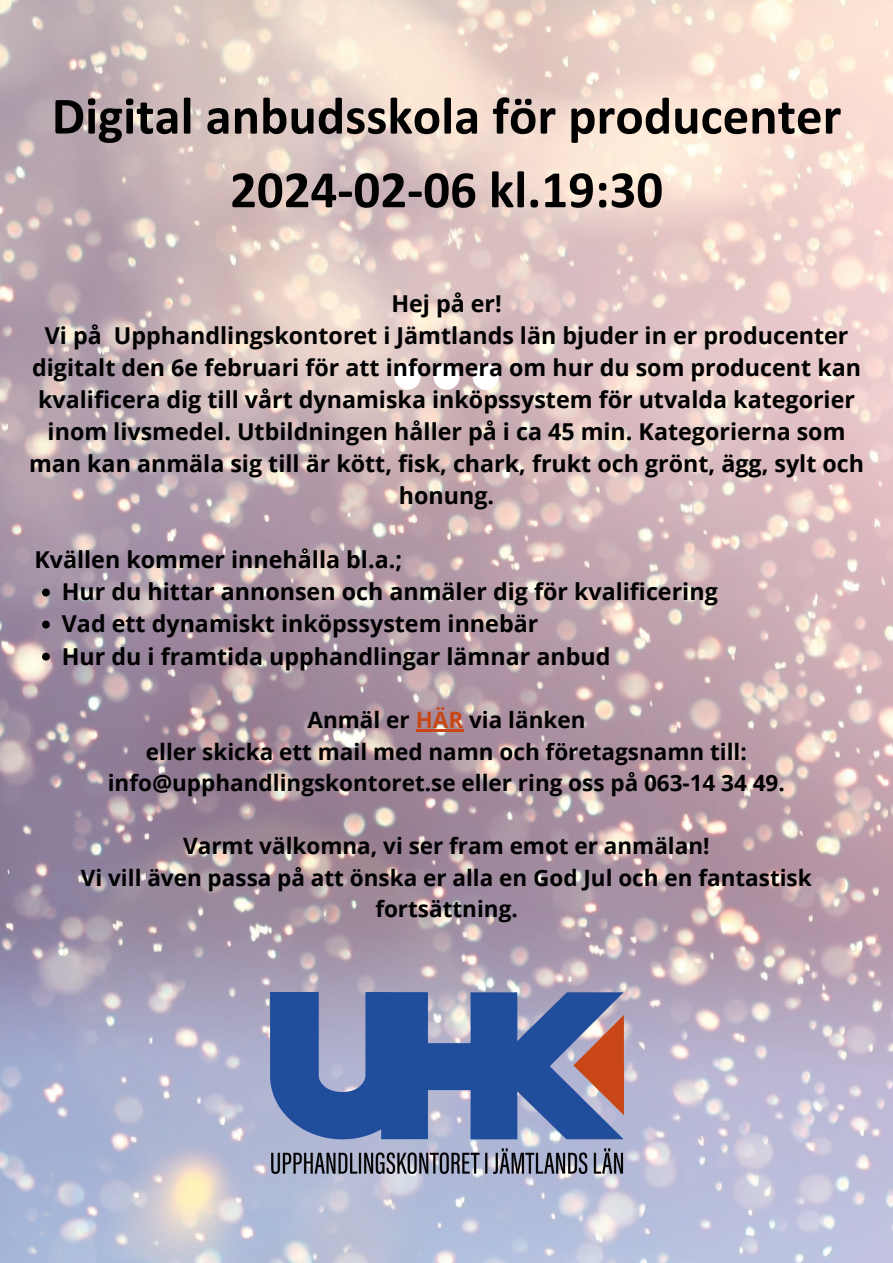
<style>
.page{position:relative;width:893px;height:1263px;background:#fff}
.page>*{position:absolute;margin:0;border:0;box-sizing:border-box;transform-origin:0 0}
.t1{font:700 52.88px/73.7px "Calibri";color:#000;text-align:center}
.t2{font:700 23.25px/32.1px "Open Sans";color:#000;text-align:center}
.t3{font:700 22.5px/31.5px "Open Sans";color:#000;text-align:center}
.s1{color:#c94717}
</style>
<div class="page">
<img style="left:0;top:0;width:893px;height:1263px">
<svg style="left:394px;top:364px;width:104px;height:26px"></svg>
<img style="left:270px;top:993px;width:353px;height:181px">
<svg style="left:42px;top:588px;width:8px;height:8px"></svg>
<svg style="left:42px;top:621px;width:8px;height:7px"></svg>
<svg style="left:42px;top:653px;width:8px;height:7px"></svg>
<hr style="left:416px;top:730px;width:47px;height:2px;background:#c94717">
<p class="t1" style="left:52px;top:83px;width:791px">Digital anbudsskola för producenter<br>2024-02-06 kl.19:30</p>
<p class="t2" style="left:391px;top:287px;width:112px">Hej på er!</p>
<p class="t2" style="left:29px;top:319px;width:836px">Vi på Upphandlingskontoret i Jämtlands län bjuder in er producenter digitalt den 6e februari för att informera om hur du som producent kan kvalificera dig till vårt dynamiska inköpssystem för utvalda kategorier inom livsmedel. Utbildningen håller på i ca 45 min. Kategorierna som man kan anmäla sig till är kött, fisk, chark, frukt och grönt, ägg, sylt och honung.</p>
<p class="t2" style="left:34px;top:543px;width:369px">Kvällen kommer innehålla bl.a.;</p>
<p class="t2" style="left:62px;top:575px;width:657px">Hur du hittar annonsen och anmäler dig för kvalificering</p>
<p class="t2" style="left:62px;top:607px;width:478px">Vad ett dynamiskt inköpssystem innebär</p>
<p class="t2" style="left:62px;top:639px;width:550px">Hur du i framtida upphandlingar lämnar anbud</p>
<p class="t3" style="left:308px;top:703px;width:279px">Anmäl er <span class="s1">HÄR</span> via länken</p>
<p class="t3" style="left:108px;top:735px;width:678px">eller skicka ett mail med namn och företagsnamn till: info@upphandlingskontoret.se eller ring oss på 063-14 34 49.</p>
<p class="t3" style="left:183px;top:829px;width:528px">Varmt välkomna, vi ser fram emot er anmälan!</p>
<p class="t3" style="left:81px;top:861px;width:732px">Vi vill även passa på att önska er alla en God Jul och en fantastisk fortsättning.</p>
</div>
